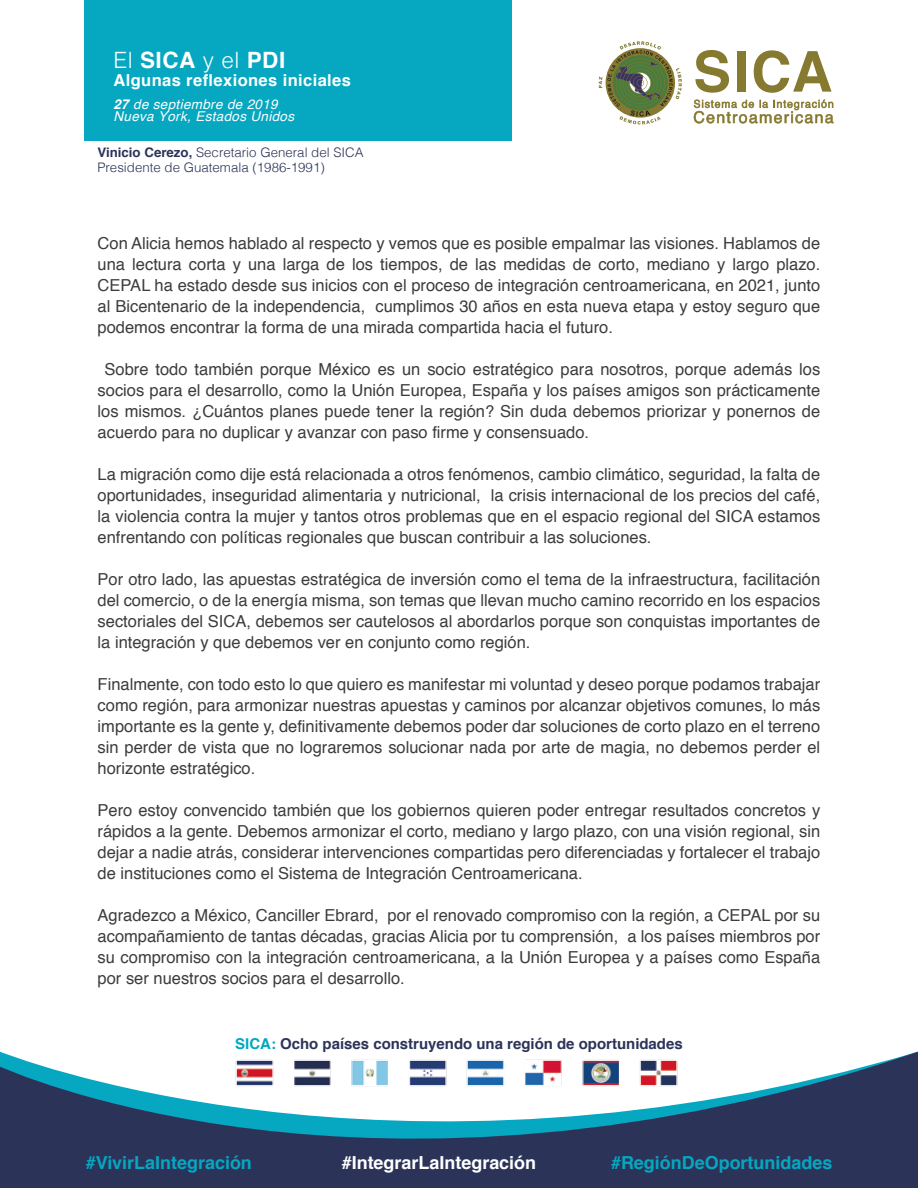
<style>
.page{position:relative;width:918px;height:1188px;background:#fff}
.page>*{position:absolute;margin:0;border:0;box-sizing:border-box;transform-origin:0 0}
.t1{font:700 22.5px "Helvetica";letter-spacing:.025em;color:#fff}
.t2{font:700 18px "Helvetica";color:#05a7c1}
.t3{font:700 18px "Helvetica";color:#fff}
.t4{font:16.5px/21px "Helvetica";color:#3c3c3b;text-align:justify}
.t5{font:700 16.5px "Helvetica";letter-spacing:.025em;color:#fff}
.t6{font:700 15px "Helvetica";color:#2c3359}
.t7{font:italic 13.5px/12.3px "Helvetica";letter-spacing:.025em;color:#fff}
.t8{font:300 13.2px/14.5px "Helvetica";color:#2c3359}
.s1{font-weight:300}
.s2{font-weight:700}
.s3{color:#01a8c1}
</style>
<div class="page">
<svg style="left:0;top:1052px;width:918px;height:136px;fill:#2c3359"></svg>
<img style="left:225px;top:1052px;width:461px;height:42px">
<div style="left:84px;top:0;width:428px;height:140px;background:#05a7c1"></div>
<svg style="left:599px;top:41px;width:83px;height:84px"></svg>
<svg style="left:695px;top:50px;width:34px;height:43px"></svg>
<div style="left:737px;top:51px;width:9px;height:41px;background:#867930"></div>
<svg style="left:754px;top:50px;width:78px;height:43px"></svg>
<svg style="left:694px;top:99px;width:140px;height:25px"></svg>
<h1 class="t1" style="left:113px;top:42px;width:173px"><span class="s1">El</span> SICA <span class="s1">y el</span> PDI</h1>
<p class="t5" style="left:113px;top:67px;width:239px">Algunas reflexiones iniciales</p>
<p class="t7" style="left:113px;top:98px;width:182px"><span class="s2">27</span> de septiembre de 2019<br>Nueva York, Estados Unidos</p>
<p class="t8" style="left:97px;top:144px;width:268px"><span class="s2">Vinicio Cerezo,</span> Secretario General del SICA<br>Presidente de Guatemala (1986-1991)</p>
<p class="t4" style="left:98px;top:234px;width:724px">Con Alicia hemos hablado al respecto y vemos que es posible empalmar las visiones. Hablamos de una lectura corta y una larga de los tiempos, de las medidas de corto, mediano y largo plazo.<br>CEPAL ha estado desde sus inicios con el proceso de integración centroamericana, en 2021, junto al Bicentenario de la independencia, cumplimos 30 años en esta nueva etapa y estoy seguro que podemos encontrar la forma de una mirada compartida hacia el futuro.</p>
<p class="t4" style="left:98px;top:360px;width:724px;text-indent:7px">Sobre todo también porque México es un socio estratégico para nosotros, porque además los socios para el desarrollo, como la Unión Europea, España y los países amigos son prácticamente los mismos. ¿Cuántos planes puede tener la región? Sin duda debemos priorizar y ponernos de acuerdo para no duplicar y avanzar con paso firme y consensuado.</p>
<p class="t4" style="left:98px;top:465px;width:724px">La migración como dije está relacionada a otros fenómenos, cambio climático, seguridad, la falta de oportunidades, inseguridad alimentaria y nutricional, la crisis internacional de los precios del café, la violencia contra la mujer y tantos otros problemas que en el espacio regional del SICA estamos enfrentando con políticas regionales que buscan contribuir a las soluciones.</p>
<p class="t4" style="left:98px;top:570px;width:724px">Por otro lado, las apuestas estratégica de inversión como el tema de la infraestructura, facilitación del comercio, o de la energía misma, son temas que llevan mucho camino recorrido en los espacios sectoriales del SICA, debemos ser cautelosos al abordarlos porque son conquistas importantes de la integración y que debemos ver en conjunto como región.</p>
<p class="t4" style="left:98px;top:675px;width:724px">Finalmente, con todo esto lo que quiero es manifestar mi voluntad y deseo porque podamos trabajar como región, para armonizar nuestras apuestas y caminos por alcanzar objetivos comunes, lo más importante es la gente y, definitivamente debemos poder dar soluciones de corto plazo en el terreno sin perder de vista que no lograremos solucionar nada por arte de magia, no debemos perder el horizonte estratégico.</p>
<p class="t4" style="left:98px;top:801px;width:724px">Pero estoy convencido también que los gobiernos quieren poder entregar resultados concretos y rápidos a la gente. Debemos armonizar el corto, mediano y largo plazo, con una visión regional, sin dejar a nadie atrás, considerar intervenciones compartidas pero diferenciadas y fortalecer el trabajo de instituciones como el Sistema de Integración Centroamericana.</p>
<p class="t4" style="left:98px;top:906px;width:724px">Agradezco a México, Canciller Ebrard, por el renovado compromiso con la región, a CEPAL por su acompañamiento de tantas décadas, gracias Alicia por tu comprensión, a los países miembros por su compromiso con la integración centroamericana, a la Unión Europea y a países como España por ser nuestros socios para el desarrollo.</p>
<p class="t6" style="left:235px;top:1031px;width:449px"><span class="s3">SICA:</span> Ocho países construyendo una región de oportunidades</p>
<p class="t2" style="left:86px;top:1148px;width:168px">#VivirLaIntegración</p>
<p class="t3" style="left:342px;top:1148px;width:196px">#IntegrarLaIntegración</p>
<p class="t2" style="left:611px;top:1148px;width:223px">#RegiónDeOportunidades</p>
</div>
